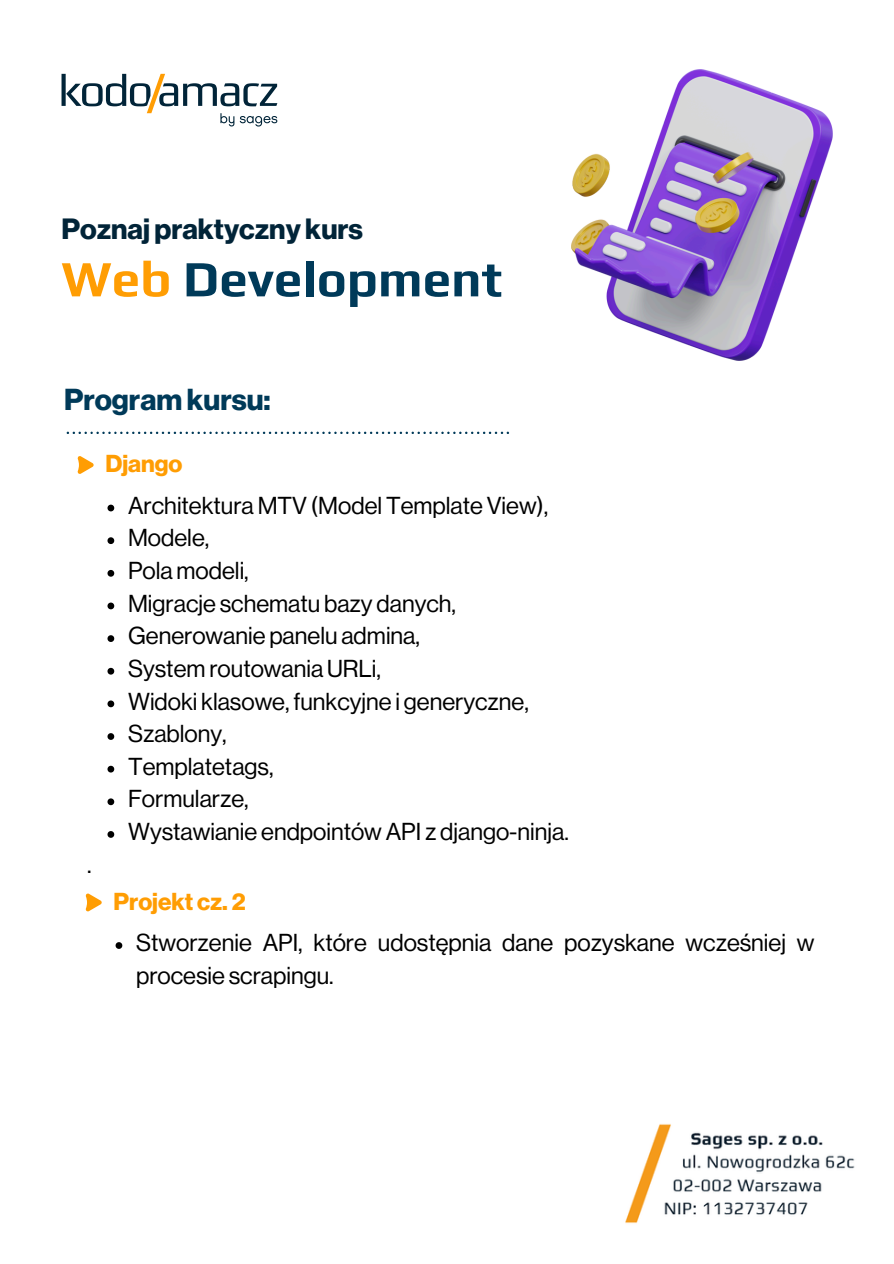
<style>
.page{position:relative;width:894px;height:1264px;background:#fff}
.page>*{position:absolute;margin:0;border:0;box-sizing:border-box;transform-origin:0 0}
.t1{font:700 51px "Play";color:#003a59}
.t2{font:700 29.7px "Neue Haas Display";color:#003a59}
.t3{font:700 28.65px "Neue Haas Display";color:#012438}
.t4{font:24px/32.7px "Neue Haas Display";color:#000}
.t5{font:700 24px "Neue Haas Display";color:#ff9d03}
.s1{color:#ff9d03}
</style>
<div class="page">
<svg style="left:61px;top:74px;width:216px;height:52px"></svg>
<img style="left:625px;top:1124px;width:230px;height:100px">
<svg style="left:67px;top:431px;width:442px;height:2px"></svg>
<svg style="left:77px;top:456px;width:16px;height:18px"></svg>
<svg style="left:107px;top:504px;width:7px;height:7px"></svg>
<svg style="left:107px;top:537px;width:7px;height:7px"></svg>
<svg style="left:107px;top:570px;width:7px;height:6px"></svg>
<svg style="left:107px;top:602px;width:7px;height:7px"></svg>
<svg style="left:107px;top:635px;width:7px;height:7px"></svg>
<svg style="left:107px;top:668px;width:7px;height:6px"></svg>
<svg style="left:107px;top:700px;width:7px;height:7px"></svg>
<svg style="left:107px;top:733px;width:7px;height:7px"></svg>
<svg style="left:107px;top:765px;width:7px;height:7px"></svg>
<svg style="left:107px;top:798px;width:7px;height:7px"></svg>
<svg style="left:107px;top:831px;width:7px;height:6px"></svg>
<img style="left:571px;top:70px;width:260px;height:290px">
<svg style="left:85px;top:893px;width:16px;height:18px"></svg>
<svg style="left:115px;top:942px;width:7px;height:6px"></svg>
<p class="t3" style="left:61px;top:216px;width:303px">Poznaj praktyczny kurs</p>
<p class="t1" style="left:61px;top:248px;width:442px"><span class="s1">Web</span> Development</p>
<h2 class="t2" style="left:64px;top:385px;width:208px">Program kursu:</h2>
<h1 class="t5" style="left:105px;top:452px;width:78px">Django</h1>
<h2 class="t4" style="left:128px;top:489px;width:421px">Architektura MTV (Model Template View),</h2>
<p class="t4" style="left:128px;top:522px;width:83px">Modele,</p>
<p class="t4" style="left:128px;top:555px;width:122px">Pola modeli,</p>
<h3 class="t4" style="left:128px;top:587px;width:329px">Migracje schematu bazy danych,</h3>
<p class="t4" style="left:128px;top:620px;width:293px">Generowanie panelu admina,</p>
<p class="t4" style="left:128px;top:653px;width:254px">System routowania URLi,</p>
<p class="t4" style="left:128px;top:685px;width:402px">Widoki klasowe, funkcyjne i generyczne,</p>
<p class="t4" style="left:128px;top:718px;width:100px">Szablony,</p>
<p class="t4" style="left:128px;top:750px;width:147px">Templatetags,</p>
<p class="t4" style="left:128px;top:783px;width:122px">Formularze,</p>
<p class="t4" style="left:128px;top:816px;width:442px">Wystawianie endpointów API z django-ninja.</p>
<p class="t4" style="left:87px;top:848px;width:6px">.</p>
<p class="t5" style="left:113px;top:890px;width:133px">Projekt cz. 2</p>
<h3 class="t4" style="left:136px;top:927px;width:679px">Stworzenie API, które udostępnia dane pozyskane wcześniej w procesie scrapingu.</h3>
</div>
